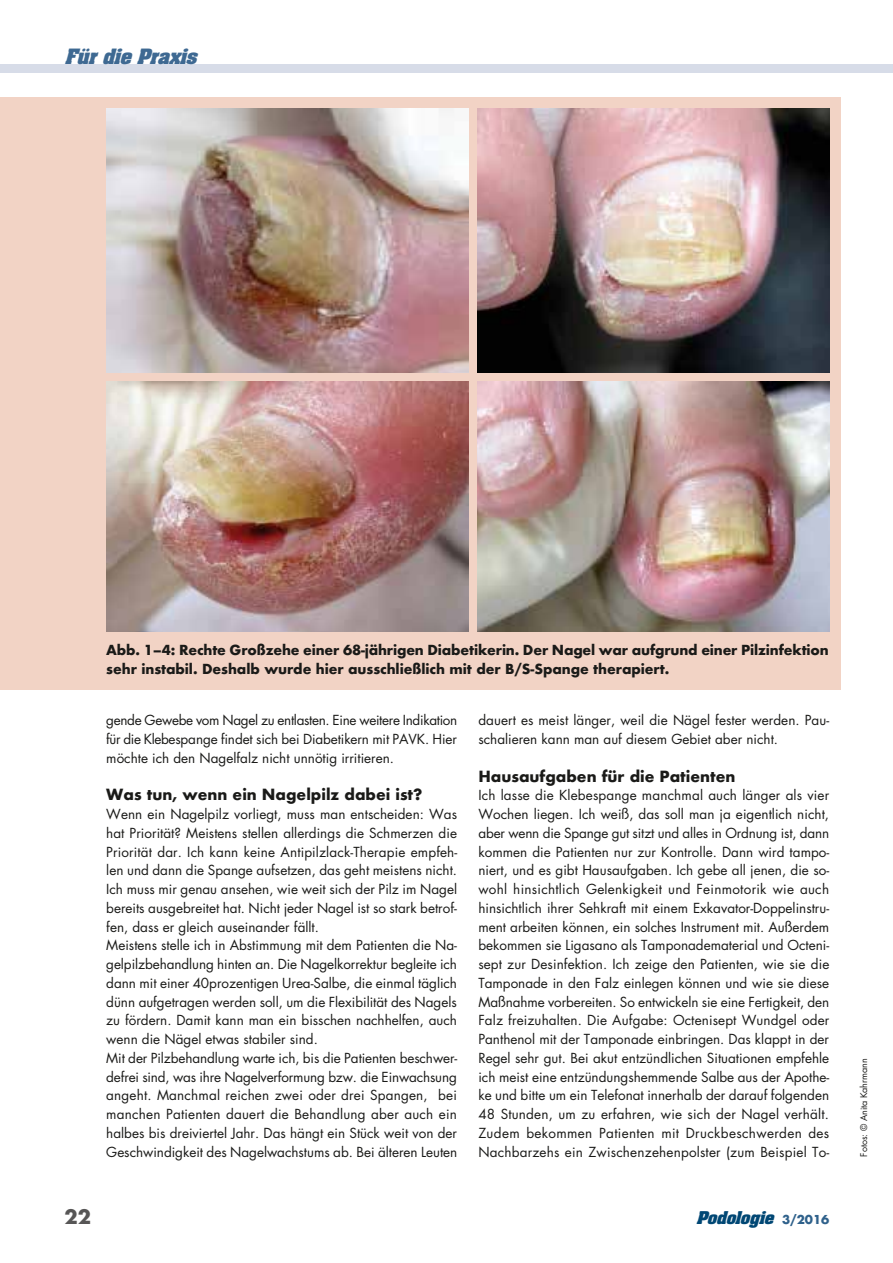
<style>
.page{position:relative;width:893px;height:1263px;background:#fff}
.page>*{position:absolute;margin:0;border:0;box-sizing:border-box;transform-origin:0 0}
.t1{font:700 19.5px "Futura";color:#575656}
.t2{font:italic 700 18px "Aachen";color:#3e6992}
.t3{font:700 15px "Futura";color:#1a1a18}
.t4{font:italic 700 15px "Aachen";color:#004774}
.t5{font:13.5px/18.8px "Futura";color:#1a1a18;text-align:justify}
.t6{font:700 13.5px/18.8px "Futura";letter-spacing:-.01em;color:#1a1a18}
.t7{font:9px "Futura";letter-spacing:-.005em;color:#1a1a18}
.s1{font-family:"Futura";font-style:normal;font-size:12px;color:#2f618b}
</style>
<div class="page">
<div style="left:0;top:97px;width:841px;height:593px;background:#f2d3c5"></div>
<div style="left:0;top:64px;width:893px;height:9px;background:#d7dce8"></div>
<img style="left:106px;top:108px;width:362px;height:265px">
<img style="left:106px;top:382px;width:362px;height:249px">
<img style="left:477px;top:108px;width:352px;height:265px">
<img style="left:477px;top:382px;width:352px;height:249px">
<h2 class="t2" style="left:65px;top:43px;width:140px">FürdiePraxis</h2>
<p class="t6" style="left:106px;top:641px;width:724px">Abb. 1–4: Rechte Großzehe einer 68-jährigen Diabetikerin. Der Nagel war aufgrund einer Pilzinfektion sehr instabil. Deshalb wurde hier ausschließlich mit der B/S-Spange therapiert.</p>
<p class="t5" style="left:106px;top:711px;width:353px">gende Gewebe vom Nagel zu entlasten. Eine weitere Indikation für die Klebespange findet sich bei Diabetikern mit PAVK. Hier möchte ich den Nagelfalz nicht unnötig irritieren.</p>
<p class="t3" style="left:106px;top:784px;width:318px">Was tun, wenn ein Nagelpilz dabei ist?</p>
<p class="t5" style="left:106px;top:804px;width:353px;text-align:left">Wenn ein Nagelpilz vorliegt, muss man entscheiden: Was hat Priorität? Meistens stellen allerdings die Schmerzen die Priorität dar. Ich kann keine Antipilzlack-Therapie empfeh&shy;len und dann die Spange aufsetzen, das geht meistens nicht.<br>Ich muss mir genau ansehen, wie weit sich der Pilz im Nagel bereits ausgebreitet hat. Nicht jeder Nagel ist so stark betrof&shy;fen, dass er gleich auseinander fällt.<br>Meistens stelle ich in Abstimmung mit dem Patienten die Na&shy;gelpilzbehandlung hinten an. Die Nagelkorrektur begleite ich dann mit einer 40prozentigen Urea-Salbe, die einmal täglich dünn aufgetragen werden soll, um die Flexibilität des Nagels zu fördern. Damit kann man ein bisschen nachhelfen, auch wenn die Nägel etwas stabiler sind.<br>Mit der Pilzbehandlung warte ich, bis die Patienten beschwer&shy;defrei sind, was ihre Nagelverformung bzw. die Einwachsung angeht. Manchmal reichen zwei oder drei Spangen, bei manchen Patienten dauert die Behandlung aber auch ein halbes bis dreiviertel Jahr. Das hängt ein Stück weit von der Geschwindigkeit des Nagelwachstums ab. Bei älteren Leuten</p>
<p class="t5" style="left:478px;top:711px;width:352px">dauert es meist länger, weil die Nägel fester werden. Pau&shy;schalieren kann man auf diesem Gebiet aber nicht.</p>
<p class="t3" style="left:478px;top:765px;width:258px">Hausaufgaben für die Patienten</p>
<p class="t5" style="left:478px;top:786px;width:352px">Ich lasse die Klebespange manchmal auch länger als vier Wochen liegen. Ich weiß, das soll man ja eigentlich nicht, aber wenn die Spange gut sitzt und alles in Ordnung ist, dann kommen die Patienten nur zur Kontrolle. Dann wird tampo&shy;niert, und es gibt Hausaufgaben. Ich gebe all jenen, die so&shy;wohl hinsichtlich Gelenkigkeit und Feinmotorik wie auch hinsichtlich ihrer Sehkraft mit einem Exkavator-Doppelinstru&shy;ment arbeiten können, ein solches Instrument mit. Außerdem bekommen sie Ligasano als Tamponadematerial und Octeni&shy;sept zur Desinfektion. Ich zeige den Patienten, wie sie die Tamponade in den Falz einlegen können und wie sie diese Maßnahme vorbereiten. So entwickeln sie eine Fertigkeit, den Falz freizuhalten. Die Aufgabe: Octenisept Wundgel oder Panthenol mit der Tamponade einbringen. Das klappt in der Regel sehr gut. Bei akut entzündlichen Situationen empfehle ich meist eine entzündungshemmende Salbe aus der Apothe&shy;ke und bitte um ein Telefonat innerhalb der darauf folgenden 48 Stunden, um zu erfahren, wie sich der Nagel verhält.<br>Zudem bekommen Patienten mit Druckbeschwerden des Nachbarzehs ein Zwischenzehenpolster (zum Beispiel To-</p>
<h1 class="t1" style="left:65px;top:1202px;width:28px">22</h1>
<p class="t4" style="left:696px;top:1207px;width:134px">Podologie <span class="s1">3 / 2 0 1 6</span></p>
<p class="t7" style="left:858px;top:1157px;width:100px;rotate:-90deg">Fotos: © Anita Kahrmann</p>
</div>
